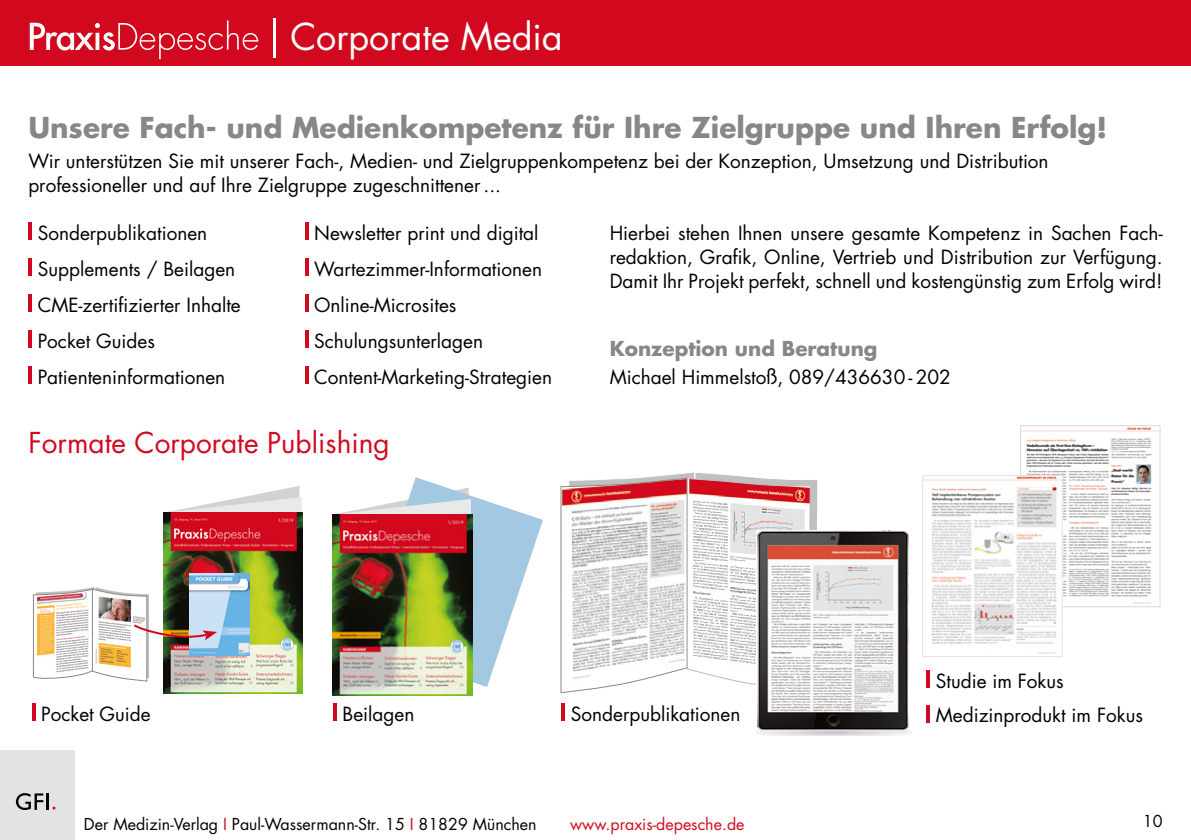
<style>
.page{position:relative;width:1191px;height:840px;background:#fff}
.page>*{position:absolute;margin:0;border:0;box-sizing:border-box;transform-origin:0 0}
.t1{font:36px "Futura Std";color:#fff}
.t2{font:700 28px "Futura Std";color:#878787}
.t3{font:28px "Futura Std";color:#d2091e}
.t4{font:700 20px "Futura Std";color:#878787}
.t5{font:19px/35.8px "Futura Std";color:#000}
.t6{font:16px "Futura Std";color:#000}
.t7{font:16px "Futura Std";color:#d2091e}
.s1{color:#d2091e}
</style>
<div class="page">
<div style="left:0;top:749px;width:75px;height:90px;background:#e3e3e3"></div>
<svg style="left:16px;top:793px;width:40px;height:16px"></svg>
<hr style="left:28px;top:223px;width:4px;height:17px;background:#d2091e">
<hr style="left:28px;top:259px;width:4px;height:17px;background:#d2091e">
<hr style="left:28px;top:294px;width:4px;height:17px;background:#d2091e">
<hr style="left:28px;top:330px;width:4px;height:17px;background:#d2091e">
<hr style="left:28px;top:366px;width:4px;height:17px;background:#d2091e">
<div style="left:0;top:0;width:1191px;height:66px;background:#d2091e"></div>
<hr style="left:273px;top:18px;width:3px;height:40px;background:#fff">
<svg style="left:30px;top:21px;width:228px;height:38px"></svg>
<hr style="left:32px;top:703px;width:3px;height:17px;background:#d2091e">
<hr style="left:333px;top:703px;width:4px;height:17px;background:#d2091e">
<hr style="left:561px;top:703px;width:4px;height:17px;background:#d2091e">
<svg style="left:337px;top:477px;width:206px;height:218px"></svg>
<img style="left:333px;top:514px;width:139px;height:181px">
<svg style="left:560px;top:473px;width:258px;height:219px"></svg>
<svg style="left:687px;top:472px;width:123px;height:264px"></svg>
<img style="left:757px;top:530px;width:154px;height:205px">
<img style="left:33px;top:486px;width:269px;height:207px">
<hr style="left:305px;top:223px;width:3px;height:17px;background:#d2091e">
<hr style="left:305px;top:259px;width:3px;height:17px;background:#d2091e">
<hr style="left:305px;top:294px;width:3px;height:17px;background:#d2091e">
<hr style="left:305px;top:330px;width:3px;height:17px;background:#d2091e">
<hr style="left:305px;top:366px;width:3px;height:17px;background:#d2091e">
<hr style="left:926px;top:670px;width:4px;height:17px;background:#d2091e">
<hr style="left:926px;top:704px;width:4px;height:17px;background:#d2091e">
<img style="left:1022px;top:427px;width:136px;height:178px">
<div style="left:1020px;top:425px;width:140px;height:182px;border:1px solid #dadada"></div>
<img style="left:924px;top:477px;width:136px;height:177px">
<div style="left:922px;top:475px;width:140px;height:181px;border:1px solid #e3e3e3"></div>
<h1 class="t1" style="left:290px;top:13px;width:274px">Corporate Media</h1>
<h2 class="t2" style="left:28px;top:108px;width:1080px">Unsere Fach- und Medienkompetenz für Ihre Zielgruppe und Ihren Erfolg!</h2>
<p class="t5" style="left:28px;top:149px;width:1021px;line-height:24px">Wir unterstützen Sie mit unserer Fach-, Medien- und Zielgruppenkompetenz bei der Konzeption, Umsetzung und Distribution professioneller und auf Ihre Zielgruppe zugeschnittener ...</p>
<p class="t5" style="left:38px;top:215px;width:204px">Sonderpublikationen<br>Supplements / Beilagen<br>CME-zertifizierter Inhalte<br>Pocket Guides<br>Patienteninformationen</p>
<p class="t5" style="left:609px;top:221px;width:554px;line-height:24px;text-align:justify">Hierbei stehen Ihnen unsere gesamte Kompetenz in Sachen Fach&shy;redaktion, Grafik, Online, Vertrieb und Distribution zur Verfügung.<br>Damit Ihr Projekt perfekt, schnell und kostengünstig zum Erfolg wird!</p>
<p class="t5" style="left:314px;top:215px;width:239px">Newsletter print und digital<br>Wartezimmer-Informationen<br>Online-Microsites<br>Schulungsunterlagen<br>Content-Marketing-Strategien</p>
<p class="t4" style="left:609px;top:335px;width:269px">Konzeption und Beratung</p>
<p class="t5" style="left:609px;top:359px;width:343px">Michael Himmelstoß, 089/436630 - 202</p>
<h2 class="t3" style="left:28px;top:424px;width:363px">Formate Corporate Publishing</h2>
<p class="t5" style="left:41px;top:695px;width:111px">Pocket Guide</p>
<p class="t5" style="left:342px;top:695px;width:73px">Beilagen</p>
<p class="t5" style="left:571px;top:695px;width:171px">Sonderpublikationen</p>
<p class="t5" style="left:935px;top:663px;width:209px;line-height:34.2px">Studie im Fokus<br>Medizinprodukt im Fokus</p>
<p class="t6" style="left:84px;top:813px;width:454px">Der Medizin-Verlag <span class="s1">I</span> Paul-Wassermann-Str. 15 <span class="s1">I</span> 81829 München</p>
<p class="t7" style="left:570px;top:813px;width:176px">www.praxis-depesche.de</p>
<p class="t6" style="left:1142px;top:810px;width:21px">10</p>
</div>
